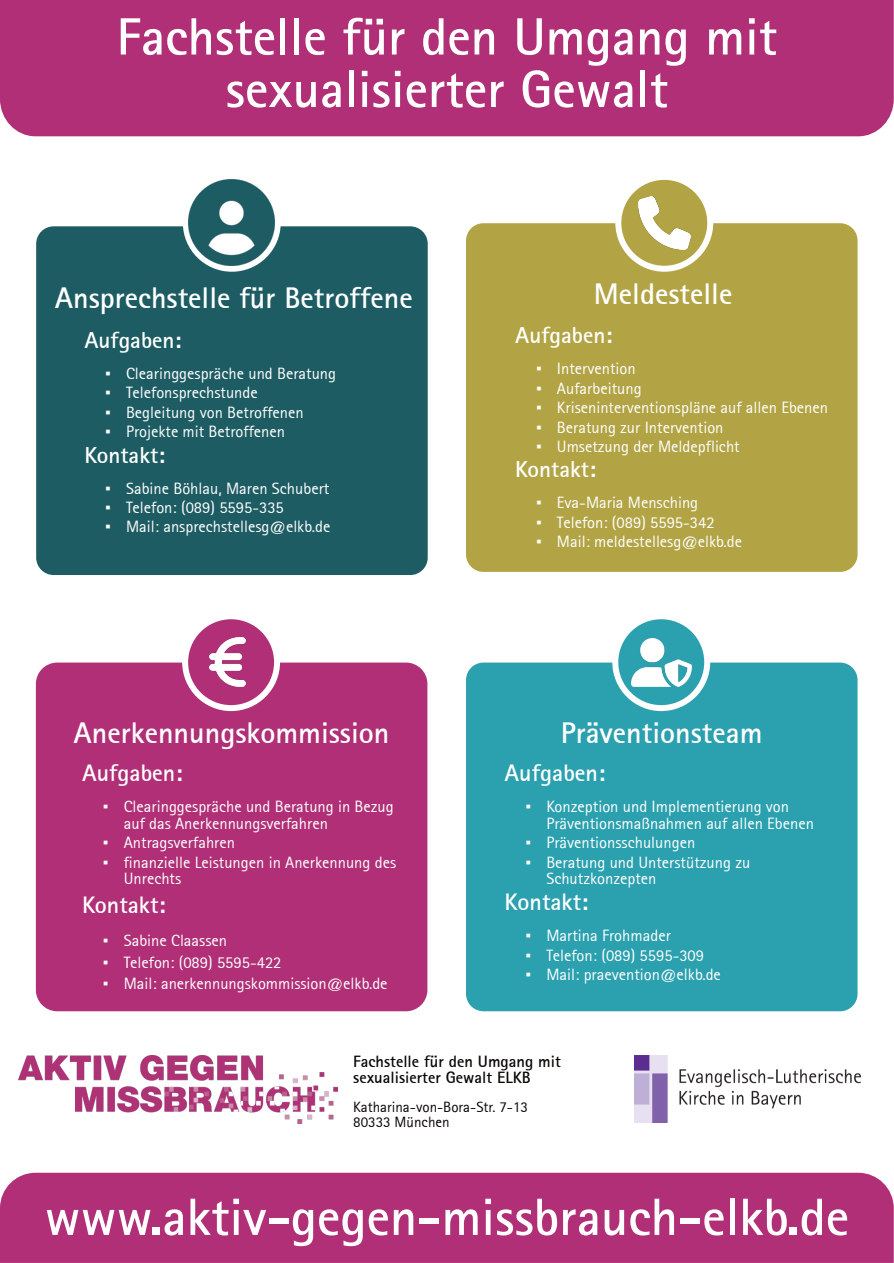
<style>
.page{position:relative;width:894px;height:1263px;background:#fff}
.page>*{position:absolute;margin:0;border:0;box-sizing:border-box;transform-origin:0 0}
.t1{font:52.5px/52.5px "Rotis Sans Serif Bold 65";color:#fff;text-align:center}
.t2{font:30px "Rotis Sans Serif Bold 65";color:#fff}
.t3{font:24px "Rotis Sans Serif Bold 65";color:#fff}
.t4{font:23.25px "Rotis Sans Serif Bold 65";color:#fff}
.t5{font:16.5px/16.5px "Rotis Sans Serif 55";color:#fff}
.t6{font:16.5px/16.5px "Rotis Sans Serif Bold 65";color:#080704}
.t7{font:15px/15px "Rotis Sans Serif 55";color:#080704}
.s1{font-family:"Arial"}
</style>
<div class="page">
<img style="left:18px;top:1055px;width:319px;height:68px">
<img style="left:634px;top:1055px;width:228px;height:67px">
<div style="left:0;top:0;width:893px;height:136px;background:#b02f76"></div>
<div style="left:0;top:1173px;width:893px;height:90px;background:#b02f76"></div>
<div style="left:36px;top:663px;width:391px;height:348px;background:#b02f76;border-radius:21px"></div>
<div style="left:182px;top:613px;width:98px;height:98px;background:#fff;border-radius:50%"></div>
<div style="left:188px;top:619px;width:86px;height:86px;background:#b02f76;border-radius:50%"></div>
<img style="left:210px;top:638px;width:35px;height:49px">
<div style="left:36px;top:226px;width:391px;height:349px;background:#1d5c63;border-radius:17px"></div>
<div style="left:183px;top:174px;width:97px;height:98px;background:#fff;border-radius:50%"></div>
<img style="left:189px;top:180px;width:86px;height:86px">
<div style="left:466px;top:223px;width:391px;height:349px;background:#b2a445;border-radius:17px"></div>
<div style="left:615px;top:174px;width:98px;height:98px;background:#fff;border-radius:50%"></div>
<div style="left:621px;top:180px;width:86px;height:86px;background:#b2a445;border-radius:50%"></div>
<img style="left:638px;top:197px;width:52px;height:52px">
<div style="left:466px;top:663px;width:391px;height:348px;background:#2ba0af;border-radius:17px"></div>
<div style="left:612px;top:613px;width:98px;height:98px;background:#fff;border-radius:50%"></div>
<div style="left:618px;top:619px;width:86px;height:86px;background:#2ba0af;border-radius:50%"></div>
<img style="left:631px;top:638px;width:59px;height:48px">
<h1 class="t1" style="left:116px;top:15px;width:662px">Fachstelle für den Umgang mit sexualisierter Gewalt</h1>
<h2 class="t2" style="left:55px;top:285px;width:359px">Ansprechstelle für Betroffene</h2>
<h3 class="t4" style="left:84px;top:330px;width:99px">Aufgaben:</h3>
<p class="t5" style="left:105px;top:366px;width:232px"><span class="s1">▪</span> Clearinggespräche und Beratung</p>
<p class="t5" style="left:105px;top:386px;width:154px"><span class="s1">▪</span> Telefonsprechstunde</p>
<p class="t5" style="left:105px;top:405px;width:200px"><span class="s1">▪</span> Begleitung von Betroffenen</p>
<p class="t5" style="left:105px;top:425px;width:181px"><span class="s1">▪</span> Projekte mit Betroffenen</p>
<h3 class="t4" style="left:84px;top:445px;width:82px">Kontakt:</h3>
<p class="t5" style="left:105px;top:481px;width:225px"><span class="s1">▪</span> Sabine Böhlau, Maren Schubert</p>
<p class="t5" style="left:105px;top:500px;width:180px"><span class="s1">▪</span> Telefon: (089) 5595-335</p>
<p class="t5" style="left:105px;top:520px;width:226px"><span class="s1">▪</span> Mail: ansprechstellesg@elkb.de</p>
<h2 class="t2" style="left:74px;top:720px;width:317px">Anerkennungskommission</h2>
<h3 class="t3" style="left:82px;top:763px;width:102px">Aufgaben:</h3>
<p class="t5" style="left:124px;top:800px;width:271px;text-indent:-21px"><span class="s1">▪</span> Clearinggespräche und Beratung in Bezug auf das Anerkennungsverfahren</p>
<p class="t5" style="left:103px;top:835px;width:134px"><span class="s1">▪</span> Antragsverfahren</p>
<p class="t5" style="left:124px;top:855px;width:274px;text-indent:-21px"><span class="s1">▪</span> finanzielle Leistungen in Anerkennung des<br>Unrechts</p>
<h3 class="t3" style="left:82px;top:895px;width:85px">Kontakt:</h3>
<p class="t5" style="left:103px;top:934px;width:126px"><span class="s1">▪</span> Sabine Claassen</p>
<p class="t5" style="left:103px;top:955px;width:180px"><span class="s1">▪</span> Telefon: (089) 5595-422</p>
<p class="t5" style="left:103px;top:977px;width:286px"><span class="s1">▪</span> Mail: anerkennungskommission@elkb.de</p>
<h2 class="t2" style="left:593px;top:281px;width:140px">Meldestelle</h2>
<h3 class="t4" style="left:515px;top:326px;width:99px">Aufgaben:</h3>
<p class="t5" style="left:536px;top:362px;width:101px"><span class="s1">▪</span> Intervention</p>
<p class="t5" style="left:536px;top:381px;width:107px"><span class="s1">▪</span> Aufarbeitung</p>
<p class="t5" style="left:536px;top:401px;width:293px"><span class="s1">▪</span> Kriseninterventionspläne auf allen Ebenen</p>
<p class="t5" style="left:536px;top:420px;width:189px"><span class="s1">▪</span> Beratung zur Intervention</p>
<p class="t5" style="left:536px;top:439px;width:205px"><span class="s1">▪</span> Umsetzung der Meldepflicht</p>
<h3 class="t4" style="left:515px;top:460px;width:82px">Kontakt:</h3>
<p class="t5" style="left:536px;top:496px;width:164px"><span class="s1">▪</span> Eva-Maria Mensching</p>
<p class="t5" style="left:536px;top:515px;width:180px"><span class="s1">▪</span> Telefon: (089) 5595-342</p>
<p class="t5" style="left:536px;top:534px;width:207px"><span class="s1">▪</span> Mail: meldestellesg@elkb.de</p>
<h2 class="t2" style="left:560px;top:720px;width:203px">Präventionsteam</h2>
<h3 class="t3" style="left:504px;top:763px;width:102px">Aufgaben:</h3>
<p class="t5" style="left:546px;top:800px;width:269px;text-indent:-21px"><span class="s1">▪</span> Konzeption und Implementierung von<br>Präventionsmaßnahmen auf allen Ebenen</p>
<p class="t5" style="left:525px;top:835px;width:171px"><span class="s1">▪</span> Präventionsschulungen</p>
<p class="t5" style="left:546px;top:855px;width:205px;text-indent:-21px"><span class="s1">▪</span> Beratung und Unterstützung zu<br>Schutzkonzepten</p>
<h3 class="t3" style="left:504px;top:892px;width:85px">Kontakt:</h3>
<p class="t5" style="left:525px;top:929px;width:147px"><span class="s1">▪</span> Martina Frohmader</p>
<p class="t5" style="left:525px;top:948px;width:180px"><span class="s1">▪</span> Telefon: (089) 5595-309</p>
<p class="t5" style="left:525px;top:967px;width:197px"><span class="s1">▪</span> Mail: praevention@elkb.de</p>
<p class="t6" style="left:353px;top:1054px;width:209px">Fachstelle für den Umgang mit sexualisierter Gewalt ELKB</p>
<p class="t7" style="left:353px;top:1101px;width:176px">Katharina-von-Bora-Str. 7-13<br>80333 München</p>
<h1 class="t1" style="left:45px;top:1195px;width:805px">www.aktiv-gegen-missbrauch-elkb.de</h1>
</div>
